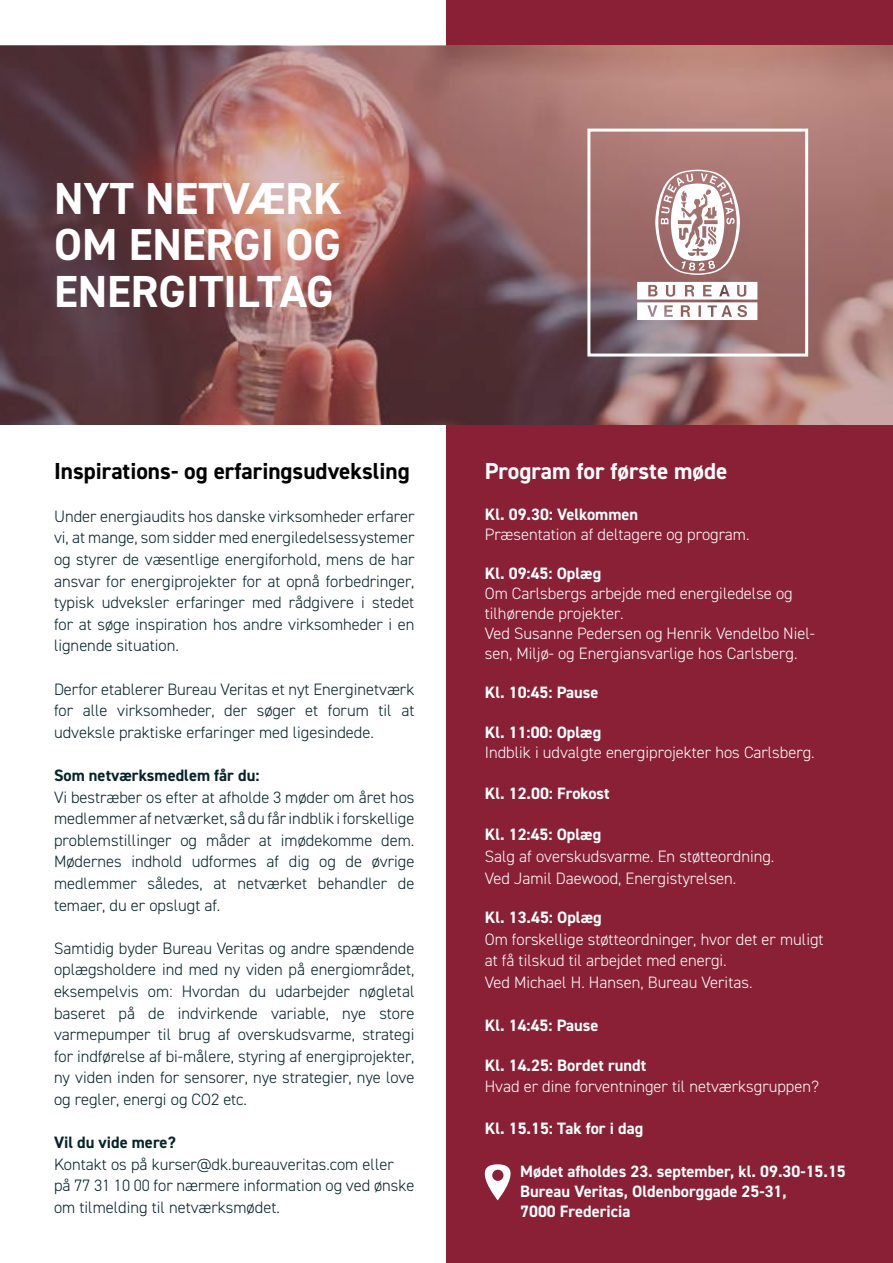
<style>
.page{position:relative;width:893px;height:1263px;background:#fff}
.page>*{position:absolute;margin:0;border:0;box-sizing:border-box;transform-origin:0 0}
.t1{font:700 45px/46.5px "DIN2014";color:#fff;text-align:justify}
.t2{font:700 23.25px "DIN2014";color:#000}
.t3{font:700 23.25px "DIN2014";color:#fff}
.t4{font:300 16.5px/21.6px "DIN2014";color:#062329;text-align:justify}
.t5{font:300 16.5px/19.8px "DIN2014";color:#fff}
.t6{font:700 16.5px/19.8px "DIN2014";color:#fff}
.t7{font:700 16.5px "DIN2014";color:#062329}
</style>
<div class="page">
<div style="left:446px;top:0;width:447px;height:1263px;background:#8a2035"></div>
<img style="left:0;top:46px;width:893px;height:379px">
<div style="left:587px;top:129px;width:221px;height:228px;border:3px solid #fff"></div>
<svg style="left:655px;top:170px;width:85px;height:105px;background:#c6a8a7"></svg>
<svg style="left:637px;top:282px;width:120px;height:38px;background:#e4dada"></svg>
<svg style="left:484px;top:1164px;width:27px;height:36px"></svg>
<div style="left:492px;top:1170px;width:11px;height:11px;background:#8b1f36;border-radius:50%"></div>
<h1 class="t1" style="left:54px;top:175px;width:290px">NYT NETVÆRK OM ENERGI OG ENERGITILTAG</h1>
<h2 class="t2" style="left:54px;top:455px;width:357px">Inspirations- og erfaringsudveksling</h2>
<p class="t4" style="left:54px;top:505px;width:362px">Under energiaudits hos danske virksomheder erfarer vi, at mange, som sidder med energiledelsessystemer og styrer de væsentlige energiforhold, mens de har ansvar for energiprojekter for at opnå forbedringer, typisk udveksler erfaringer med rådgivere i stedet for at søge inspiration hos andre virksomheder i en lignende situation.</p>
<p class="t4" style="left:54px;top:678px;width:362px">Derfor etablerer Bureau Veritas et nyt Energinetværk for alle virksomheder, der søger et forum til at udveksle praktiske erfaringer med ligesindede.</p>
<p class="t7" style="left:54px;top:764px;width:207px">Som netværksmedlem får du:</p>
<p class="t4" style="left:54px;top:786px;width:362px">Vi bestræber os efter at afholde 3 møder om året hos medlemmer af netværket, så du får indblik i forskellige problemstillinger og måder at imødekomme dem.<br>Mødernes indhold udformes af dig og de øvrige medlemmer således, at netværket behandler de temaer, du er opslugt af.</p>
<p class="t4" style="left:54px;top:937px;width:362px">Samtidig byder Bureau Veritas og andre spændende oplægsholdere ind med ny viden på energiområdet, eksempelvis om: Hvordan du udarbejder nøgletal baseret på de indvirkende variable, nye store varmepumper til brug af overskudsvarme, strategi for indførelse af bi-målere, styring af energiprojekter, ny viden inden for sensorer, nye strategier, nye love og regler, energi og CO2 etc.</p>
<p class="t7" style="left:54px;top:1131px;width:123px">Vil du vide mere?</p>
<p class="t4" style="left:54px;top:1153px;width:362px;text-align:left">Kontakt os på kurser@dk.bureauveritas.com eller<br>på 77 31 10 00 for nærmere information og ved ønske om tilmelding til netværksmødet.</p>
<h2 class="t3" style="left:485px;top:455px;width:244px">Program for første møde</h2>
<p class="t6" style="left:485px;top:504px;width:155px">Kl. 09.30: Velkommen</p>
<p class="t5" style="left:485px;top:524px;width:266px">Præsentation af deltagere og program.</p>
<p class="t6" style="left:485px;top:564px;width:118px">Kl. 09:45: Oplæg</p>
<p class="t5" style="left:485px;top:584px;width:332px">Om Carlsbergs arbejde med energiledelse og tilhørende projekter.<br>Ved Susanne Pedersen og Henrik Vendelbo Niel&shy;sen, Miljø- og Energiansvarlige hos Carlsberg.</p>
<p class="t6" style="left:485px;top:682px;width:115px">Kl. 10:45: Pause</p>
<p class="t6" style="left:485px;top:722px;width:118px">Kl. 11:00: Oplæg</p>
<p class="t5" style="left:485px;top:742px;width:331px">Indblik i udvalgte energiprojekter hos Carlsberg.</p>
<p class="t6" style="left:485px;top:783px;width:126px">Kl. 12.00: Frokost</p>
<p class="t6" style="left:485px;top:825px;width:118px">Kl. 12:45: Oplæg</p>
<p class="t5" style="left:485px;top:845px;width:291px;line-height:21.6px">Salg af overskudsvarme. En støtteordning.<br>Ved Jamil Daewood, Energistyrelsen.</p>
<p class="t6" style="left:485px;top:907px;width:118px">Kl. 13.45: Oplæg</p>
<p class="t5" style="left:485px;top:928px;width:340px;line-height:21.6px">Om forskellige støtteordninger, hvor det er muligt at få tilskud til arbejdet med energi.<br>Ved Michael H. Hansen, Bureau Veritas.</p>
<p class="t6" style="left:485px;top:1015px;width:115px">Kl. 14:45: Pause</p>
<p class="t6" style="left:485px;top:1055px;width:163px">Kl. 14.25: Bordet rundt</p>
<p class="t5" style="left:485px;top:1077px;width:336px">Hvad er dine forventninger til netværksgruppen?</p>
<p class="t6" style="left:485px;top:1118px;width:160px">Kl. 15.15: Tak for i dag</p>
<p class="t6" style="left:520px;top:1161px;width:327px">Mødet afholdes 23. september, kl. 09.30-15.15<br>Bureau Veritas, Oldenborggade 25-31,<br>7000 Fredericia</p>
</div>
